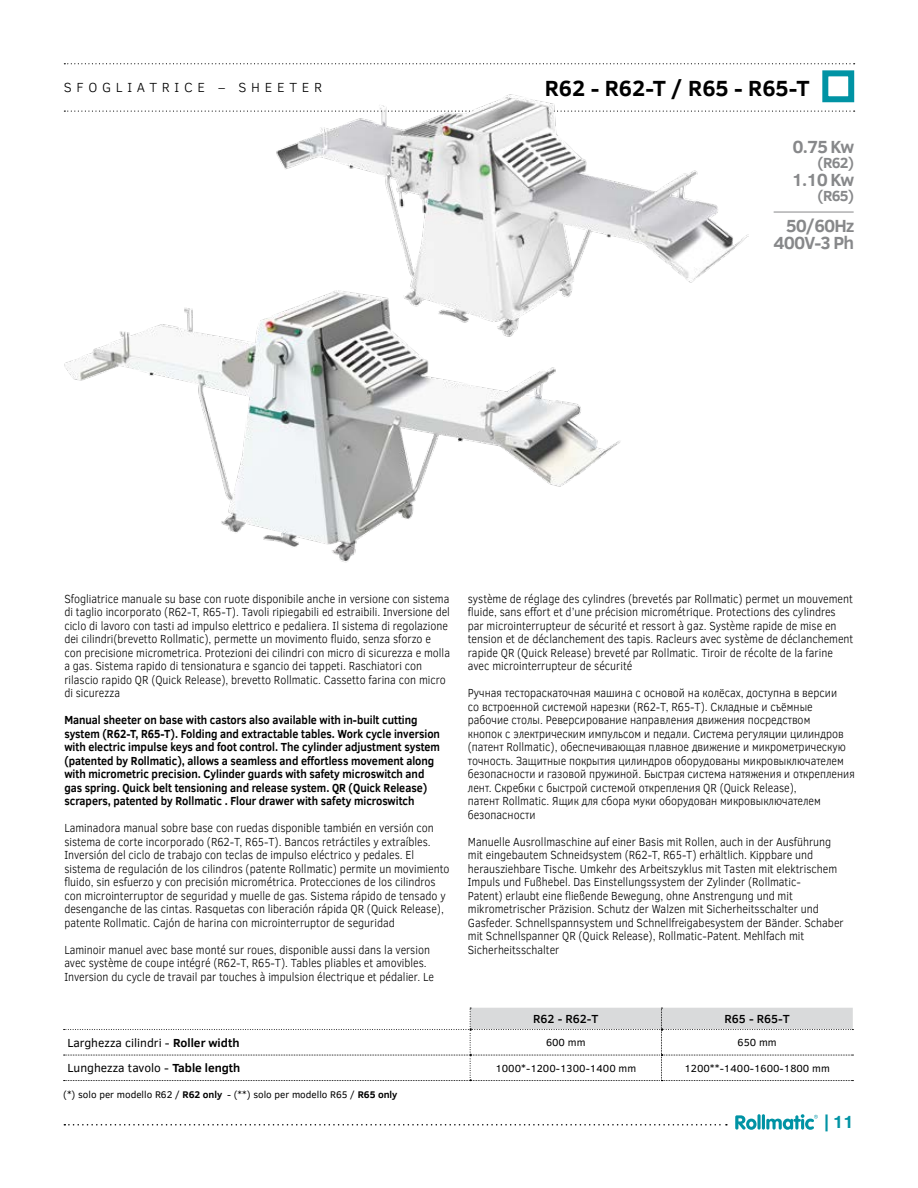
<style>
.page{position:relative;width:918px;height:1188px;background:#fff}
.page>*{position:absolute;margin:0;border:0;box-sizing:border-box;transform-origin:0 0}
.t1{font:700 22.5px "Clear Sans";color:#000}
.t2{font:700 18px/16.5px "Clear Sans";letter-spacing:-.05em;color:#87888a;text-align:right}
.t3{font:700 18px "Clear Sans";color:#0093a4}
.t4{font:700 15px "Clear Sans";letter-spacing:-.05em;color:#87888a}
.t5{font:300 13.5px "Clear Sans";letter-spacing:.35em;color:#000}
.t6{font:300 12px/13.5px "Clear Sans";color:#000;scale:.9 1}
.t7{font:700 12px/13.5px "Clear Sans";color:#000;scale:.9 1}
.t8{font:12px "Clear Sans";color:#000}
.t9{font:500 12px "Clear Sans";color:#000}
.t10{font:10.5px "Clear Sans";color:#000}
.t11{font:9.9px "Clear Sans";color:#000}
.s1{font-weight:700}
</style>
<div class="page">
<svg style="left:64px;top:1124px;width:663px;height:2px"></svg>
<svg style="left:735px;top:1115px;width:22px;height:15px"></svg>
<svg style="left:757px;top:1114px;width:4px;height:16px"></svg>
<hr style="left:762px;top:1114px;width:3px;height:16px;background:#0093a4;border-radius:2px">
<svg style="left:766px;top:1114px;width:52px;height:16px"></svg>
<svg style="left:64px;top:63px;width:791px;height:1px"></svg>
<svg style="left:64px;top:111px;width:791px;height:1px"></svg>
<div style="left:822px;top:70px;width:32px;height:32px;border:6px solid #0093a4"></div>
<hr style="left:774px;top:212px;width:80px;height:1px;background:#87888a">
<svg style="left:64px;top:1008px;width:789px;height:73px"></svg>
<img style="left:271px;top:94px;width:478px;height:189px">
<img style="left:64px;top:276px;width:563px;height:287px">
<p class="t5" style="left:64px;top:79px;width:260px">SFOGLIATRICE – SHEETER</p>
<h1 class="t1" style="left:545px;top:71px;width:266px">R62 - R62-T / R65 - R65-T</h1>
<h2 class="t2" style="left:793px;top:138px;width:63px">0.75 Kw</h2>
<p class="t4" style="left:818px;top:152px;width:38px">(R62)</p>
<h2 class="t2" style="left:792px;top:171px;width:64px">1.10 Kw</h2>
<p class="t4" style="left:818px;top:185px;width:38px">(R65)</p>
<h2 class="t2" style="left:773px;top:217px;width:82px">50/60Hz<br>400V-3 Ph</h2>
<p class="t6" style="left:64px;top:592px;width:430px">Sfogliatrice manuale su base con ruote disponibile anche in versione con sistema di taglio incorporato (R62-T, R65-T). Tavoli ripiegabili ed estraibili. Inversione del ciclo di lavoro con tasti ad impulso elettrico e pedaliera. Il sistema di regolazione dei cilindri(brevetto Rollmatic), permette un movimento fluido, senza sforzo e con precisione micrometrica. Protezioni dei cilindri con micro di sicurezza e molla a gas. Sistema rapido di tensionatura e sgancio dei tappeti. Raschiatori con rilascio rapido QR (Quick Release), brevetto Rollmatic. Cassetto farina con micro di sicurezza</p>
<p class="t7" style="left:64px;top:713px;width:419px">Manual sheeter on base with castors also available with in-built cutting system (R62-T, R65-T). Folding and extractable tables. Work cycle inversion with electric impulse keys and foot control. The cylinder adjustment system (patented by Rollmatic), allows a seamless and effortless movement along with micrometric precision. Cylinder guards with safety microswitch and gas spring. Quick belt tensioning and release system. QR (Quick Release) scrapers, patented by Rollmatic . Flour drawer with safety microswitch</p>
<p class="t6" style="left:64px;top:821px;width:429px">Laminadora manual sobre base con ruedas disponible también en versión con sistema de corte incorporado (R62-T, R65-T). Bancos retráctiles y extraíbles.<br>Inversión del ciclo de trabajo con teclas de impulso eléctrico y pedales. El sistema de regulación de los cilindros (patente Rollmatic) permite un movimiento fluido, sin esfuerzo y con precisión micrométrica. Protecciones de los cilindros con microinterruptor de seguridad y muelle de gas. Sistema rápido de tensado y desenganche de las cintas. Rasquetas con liberación rápida QR (Quick Release), patente Rollmatic. Cajón de harina con microinterruptor de seguridad</p>
<p class="t6" style="left:64px;top:943px;width:412px">Laminoir manuel avec base monté sur roues, disponible aussi dans la version avec système de coupe intégré (R62-T, R65-T). Tables pliables et amovibles.<br>Inversion du cycle de travail par touches à impulsion électrique et pédalier. Le</p>
<p class="t6" style="left:468px;top:592px;width:430px">système de réglage des cylindres (brevetés par Rollmatic) permet un mouvement fluide, sans effort et d’une précision micrométrique. Protections des cylindres par microinterrupteur de sécurité et ressort à gaz. Système rapide de mise en tension et de déclanchement des tapis. Racleurs avec système de déclanchement rapide QR (Quick Release) breveté par Rollmatic. Tiroir de récolte de la farine avec microinterrupteur de sécurité</p>
<p class="t6" style="left:468px;top:686px;width:431px">Ручная тестораскаточная машина с основой на колёсах, доступна в версии<br>со встроенной системой нарезки (R62-T, R65-T). Складные и съёмные рабочие столы. Реверсирование направления движения посредством<br>кнопок с электрическим импульсом и педали. Система регуляции цилиндров (патент Rollmatic), обеспечивающая плавное движение и микрометрическую точность. Защитные покрытия цилиндров оборудованы микровыключателем безопасности и газовой пружиной. Быстрая система натяжения и открепления лент. Скребки с быстрой системой открепления QR (Quick Release),<br>патент Rollmatic. Ящик для сбора муки оборудован микровыключателем безопасности</p>
<p class="t6" style="left:468px;top:835px;width:419px">Manuelle Ausrollmaschine auf einer Basis mit Rollen, auch in der Ausführung mit eingebautem Schneidsystem (R62-T, R65-T) erhältlich. Kippbare und herausziehbare Tische. Umkehr des Arbeitszyklus mit Tasten mit elektrischem Impuls und Fußhebel. Das Einstellungssystem der Zylinder (Rollmatic-<br>Patent) erlaubt eine fließende Bewegung, ohne Anstrengung und mit mikrometrischer Präzision. Schutz der Walzen mit Sicherheitsschalter und Gasfeder. Schnellspannsystem und Schnellfreigabesystem der Bänder. Schaber mit Schnellspanner QR (Quick Release), Rollmatic-Patent. Mehlfach mit Sicherheitsschalter</p>
<p class="t9" style="left:533px;top:1010px;width:67px">R62 - R62-T</p>
<p class="t9" style="left:725px;top:1010px;width:67px">R65 - R65-T</p>
<p class="t8" style="left:67px;top:1035px;width:173px">Larghezza cilindri - <span class="s1">Roller width</span></p>
<p class="t10" style="left:546px;top:1035px;width:41px">600 mm</p>
<p class="t10" style="left:738px;top:1035px;width:41px">650 mm</p>
<p class="t8" style="left:67px;top:1060px;width:174px">Lunghezza tavolo - <span class="s1">Table length</span></p>
<p class="t10" style="left:495px;top:1061px;width:142px">1000*-1200-1300-1400 mm</p>
<p class="t10" style="left:684px;top:1061px;width:147px">1200**-1400-1600-1800 mm</p>
<p class="t11" style="left:63px;top:1088px;width:336px">(*) solo per modello R62 / <span class="s1">R62 only</span> - (**) solo per modello R65 / <span class="s1">R65 only</span></p>
<h2 class="t3" style="left:823px;top:1109px;width:33px">| 11</h2>
</div>
